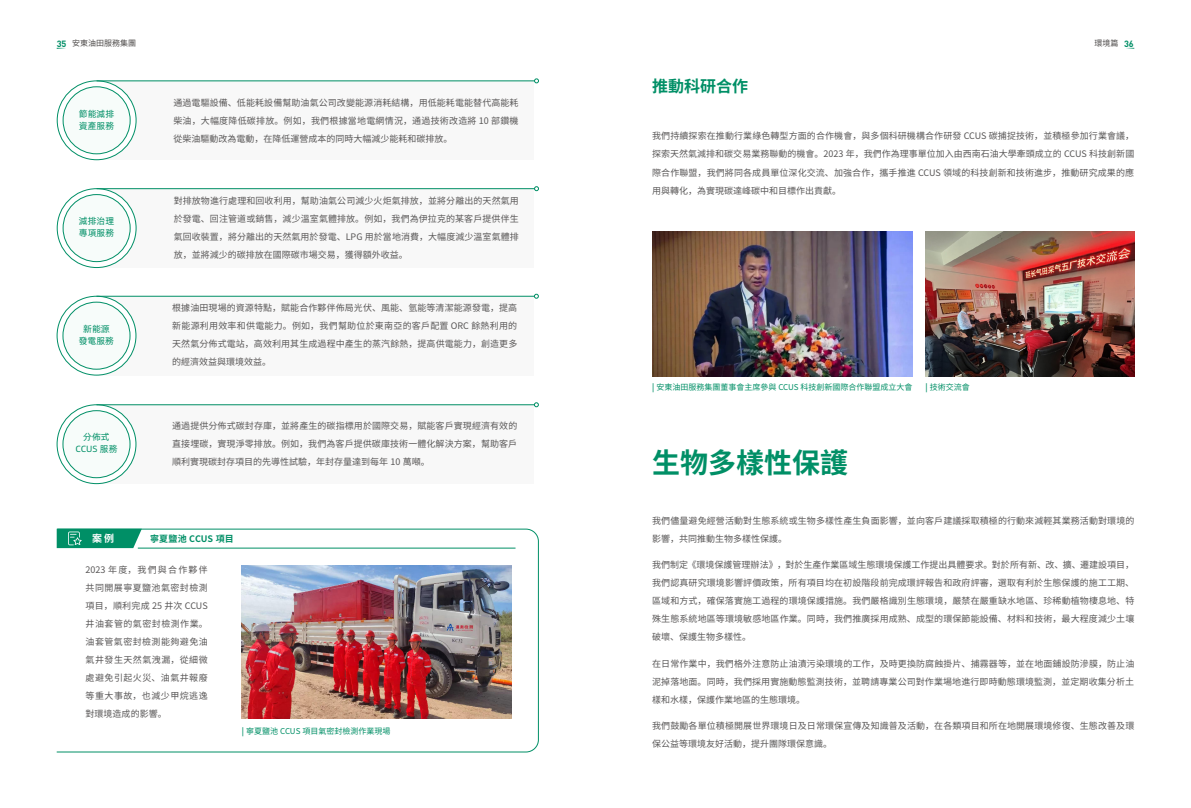
<style>
.page{position:relative;width:1191px;height:808px;background:#fff}
.page>*{position:absolute;margin:0;border:0;box-sizing:border-box;transform-origin:0 0}
.t1{font:700 28px "Source Han Sans CN";color:#008f66}
.t2{font:700 16px "Source Han Sans CN";color:#008f66}
.t3{font:700 10px "Source Han Sans CN";color:#fff}
.t4{font:9px/18px "Source Han Sans CN";letter-spacing:.01em;color:#595757;text-align:justify}
.t5{font:9px/12px "Alibaba Pu Hui Ti R";color:#008f66;text-align:center}
.t6{font:700 9px "Source Han Sans CN";letter-spacing:-.005em;color:#008f66}
.t7{font:8px "Source Han Sans CN";color:#008f66}
.t8{font:8px "Source Han Sans CN";color:#4c4948}
.s1{font-family:"DIN";font-weight:700;font-size:9px;color:#008f66}
.s2{font-family:"Adobe Heiti Std"}
</style>
<div class="page">
<svg style="left:57px;top:405px;width:79px;height:79px"></svg>
<svg style="left:96px;top:402px;width:443px;height:82px"></svg>
<div style="left:63px;top:411px;width:67px;height:67px;background:#f7fcfa;border-radius:50%"></div>
<div style="left:62px;top:410px;width:68px;height:68px;border:1px solid #008f66;border-radius:50%"></div>
<svg style="left:57px;top:296px;width:79px;height:79px"></svg>
<svg style="left:96px;top:294px;width:443px;height:82px"></svg>
<div style="left:63px;top:302px;width:67px;height:67px;background:#f7fcfa;border-radius:50%"></div>
<div style="left:62px;top:302px;width:68px;height:68px;border:1px solid #008f66;border-radius:50%"></div>
<img style="left:925px;top:232px;width:209px;height:145px">
<img style="left:652px;top:232px;width:260px;height:144px">
<svg style="left:56px;top:528px;width:483px;height:225px"></svg>
<svg style="left:57px;top:529px;width:85px;height:19px;background:#159872"></svg>
<hr style="left:138px;top:548px;width:377px;height:1px;background:#008f66">
<img style="left:242px;top:565px;width:269px;height:153px">
<svg style="left:57px;top:81px;width:79px;height:79px"></svg>
<svg style="left:97px;top:78px;width:442px;height:82px"></svg>
<div style="left:63px;top:87px;width:67px;height:67px;background:#f7fcfa;border-radius:50%"></div>
<div style="left:63px;top:86px;width:68px;height:68px;border:1px solid #008f66;border-radius:50%"></div>
<svg style="left:57px;top:189px;width:79px;height:79px"></svg>
<svg style="left:97px;top:186px;width:442px;height:82px"></svg>
<div style="left:63px;top:195px;width:67px;height:67px;background:#f7fcfa;border-radius:50%"></div>
<div style="left:63px;top:194px;width:68px;height:68px;border:1px solid #008f66;border-radius:50%"></div>
<p class="t8" style="left:57px;top:39px;width:81px"><span class="s1">35</span> 安東油田服務集團</p>
<p class="t8" style="left:1094px;top:39px;width:41px">環境篇 <span class="s1">36</span></p>
<p class="t5" style="left:79px;top:108px;width:37px;text-align:left">節能減排資產服務</p>
<p class="t5" style="left:79px;top:215px;width:37px;text-align:left">減排治理專項服務</p>
<p class="t5" style="left:79px;top:322px;width:37px">新能源發電服務</p>
<p class="t5" style="left:75px;top:431px;width:44px">分佈式<br>CCUS 服務</p>
<p class="t4" style="left:173px;top:94px;width:347px">通過電驅設備、低能耗設備幫助油氣公司改變能源消耗結構，用低能耗電能替代高能耗柴油，大幅度降低碳排放。例如，我們根據當地電網情況，通過技術改造將 10 部鑽機從柴油驅動改為電動，在降低運營成本的同時大幅減少能耗和碳排放。</p>
<p class="t4" style="left:174px;top:191px;width:347px">對排放物進行處理和回收利用，幫助油氣公司減少火炬氣排放，並將分離出的天然氣用於發電、回注管道或銷售，減少溫室氣體排放。例如，我們為伊拉克的某客戶提供伴生氣回收裝置，將分離出的天然氣用於發電、LPG 用於當地消費，大幅度減少溫室氣體排放，並將減少的碳排放在國際碳市場交易，獲得額外收益。</p>
<p class="t4" style="left:172px;top:299px;width:347px">根據油田現場的資源特點，賦能合作夥伴佈局光伏、風能、氫能等清潔能源發電，提高新能源利用效率和供電能力。例如，我們幫助位於東南亞的客戶配置 ORC 餘熱利用的天然氣分佈式電站，高效利用其生成過程中產生的蒸汽餘熱，提高供電能力，創造更多的經濟效益與環境效益。</p>
<p class="t4" style="left:172px;top:416px;width:347px">通過提供分佈式碳封存庫，並將產生的碳指標用於國際交易，賦能客戶實現經濟有效的直接埋碳，實現淨零排放。例如，我們為客戶提供碳庫技術一體化解決方案，幫助客戶順利實現碳封存項目的先導性試驗，年封存量達到每年 10 萬噸。</p>
<p class="t3" style="left:92px;top:533px;width:23px">案例</p>
<p class="t6" style="left:150px;top:534px;width:85px">寧夏鹽池 CCUS 項目</p>
<p class="t4" style="left:86px;top:561px;width:124px">2023 年度，我們與合作夥伴共同開展寧夏鹽池氣密封檢測項目，順利完成 25 井次 CCUS井油套管的氣密封檢測作業。油套管氣密封檢測能夠避免油氣井發生天然氣洩漏，從細微處避免引起火災、油氣井報廢等重大事故，也減少甲烷逃逸對環境造成的影響。</p>
<p class="t7" style="left:242px;top:727px;width:150px"><span class="s2">|</span> 寧夏鹽池 CCUS 項目氣密封檢測作業現場</p>
<h2 class="t2" style="left:652px;top:78px;width:97px">推動科研合作</h2>
<p class="t4" style="left:652px;top:127px;width:483px">我們持續探索在推動行業綠色轉型方面的合作機會，與多個科研機構合作研發 CCUS 碳捕捉技術，並積極參加行業會議，探索天然氣減排和碳交易業務聯動的機會。2023 年，我們作為理事單位加入由西南石油大學牽頭成立的 CCUS 科技創新國際合作聯盟，我們將同各成員單位深化交流、加強合作，攜手推進 CCUS 領域的科技創新和技術進步，推動研究成果的應用與轉化，為實現碳達峰碳中和目標作出貢獻。</p>
<p class="t7" style="left:652px;top:382px;width:262px"><span class="s2">|</span> 安東油田服務集團董事會主席參與 CCUS 科技創新國際合作聯盟成立大會</p>
<p class="t7" style="left:925px;top:382px;width:46px"><span class="s2">|</span> 技術交流會</p>
<h1 class="t1" style="left:652px;top:448px;width:197px">生物多樣性保護</h1>
<p class="t4" style="left:652px;top:512px;width:484px">我們儘量避免經營活動對生態系統或生物多樣性產生負面影響，並向客戶建議採取積極的行動來減輕其業務活動對環境的影響，共同推動生物多樣性保護。</p>
<p class="t4" style="left:652px;top:556px;width:484px">我們制定《環境保護管理辦法》，對於生產作業區域生態環境保護工作提出具體要求。對於所有新、改、擴、遷建設項目，我們認真研究環境影響評價政策，所有項目均在初設階段前完成環評報告和政府評審，選取有利於生態保護的施工工期、區域和方式，確保落實施工過程的環境保護措施。我們嚴格識別生態環境，嚴禁在嚴重缺水地區、珍稀動植物棲息地、特殊生態系統地區等環境敏感地區作業。同時，我們推廣採用成熟、成型的環保節能設備、材料和技術，最大程度減少土壤破壞、保護生物多樣性。</p>
<p class="t4" style="left:652px;top:655px;width:483px">在日常作業中，我們格外注意防止油漬污染環境的工作，及時更換防腐蝕掛片、捕霧器等，並在地面鋪設防滲膜，防止油泥掉落地面。同時，我們採用實施動態監測技術，並聘請專業公司對作業場地進行即時動態環境監測，並定期收集分析土樣和水樣，保護作業地區的生態環境。</p>
<p class="t4" style="left:652px;top:717px;width:483px">我們鼓勵各單位積極開展世界環境日及日常環保宣傳及知識普及活動，在各類項目和所在地開展環境修復、生態改善及環保公益等環境友好活動，提升團隊環保意識。</p>
</div>
